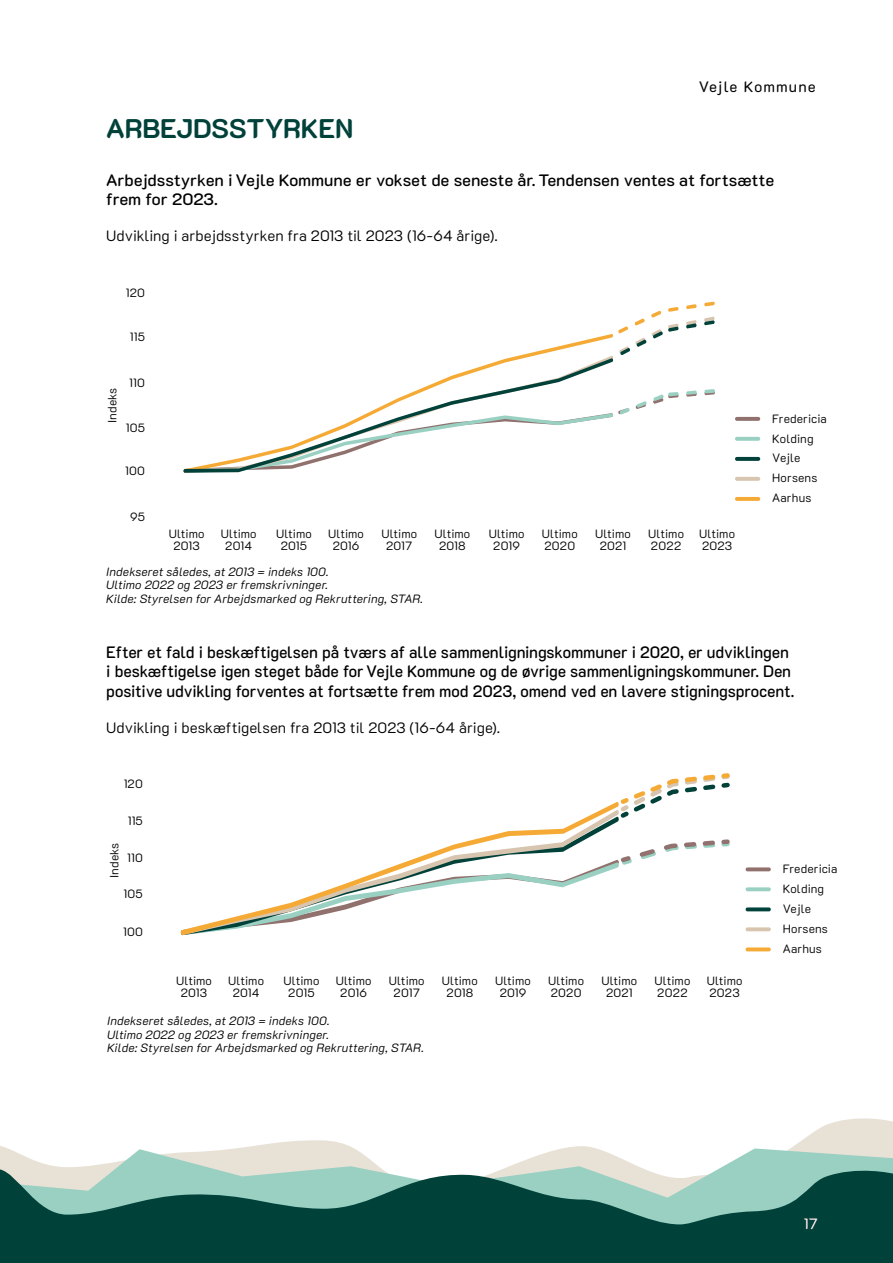
<style>
.page{position:relative;width:893px;height:1263px;background:#fff}
.page>*{position:absolute;margin:0;border:0;box-sizing:border-box;transform-origin:0 0}
.t1{font:700 27px "K2 D";letter-spacing:-.01em;color:#004139}
.t2{font:500 16.5px/19.5px "K2 D";letter-spacing:-.01em;color:#000;scale:.96 1}
.t3{font:500 16.5px/19.5px "K2 D";letter-spacing:-.01em;color:#000}
.t4{font:300 15px "K2 D";color:#000}
.t5{font:15px "K2 D";letter-spacing:.08em;color:#000}
.t6{font:15px "K2 D";color:#fff}
.t7{font:300 12px/12px "K2 D";letter-spacing:.01em;color:#000;text-align:center}
.t8{font:italic 300 12px/13.5px "K2 D";letter-spacing:.005em;color:#000}
</style>
<div class="page">
<svg style="left:0;top:1118px;width:893px;height:30px"></svg>
<svg style="left:0;top:1148px;width:893px;height:17px"></svg>
<svg style="left:0;top:1165px;width:893px;height:98px;background:#3a7369"></svg>
<svg style="left:746px;top:867px;width:25px;height:4px"></svg>
<svg style="left:746px;top:887px;width:25px;height:4px"></svg>
<svg style="left:746px;top:907px;width:25px;height:4px"></svg>
<svg style="left:746px;top:927px;width:25px;height:4px"></svg>
<svg style="left:746px;top:947px;width:25px;height:4px"></svg>
<svg style="left:735px;top:417px;width:25px;height:4px"></svg>
<svg style="left:735px;top:437px;width:25px;height:4px"></svg>
<svg style="left:735px;top:457px;width:25px;height:4px"></svg>
<svg style="left:735px;top:477px;width:25px;height:4px"></svg>
<svg style="left:735px;top:497px;width:25px;height:4px"></svg>
<svg style="left:509px;top:334px;width:104px;height:24px"></svg>
<svg style="left:420px;top:358px;width:193px;height:31px"></svg>
<svg style="left:618px;top:301px;width:97px;height:54px"></svg>
<svg style="left:184px;top:389px;width:531px;height:84px"></svg>
<svg style="left:485px;top:802px;width:134px;height:35px"></svg>
<svg style="left:181px;top:837px;width:549px;height:98px"></svg>
<svg style="left:617px;top:773px;width:113px;height:48px"></svg>
<p class="t5" style="left:699px;top:78px;width:119px">Vejle Kommune</p>
<h1 class="t1" style="left:106px;top:113px;width:248px">ARBEJDSSTYRKEN</h1>
<h2 class="t3" style="left:106px;top:170px;width:669px">Arbejdsstyrken i Vejle Kommune er vokset de seneste år. Tendensen ventes at fortsætte frem for 2023.</h2>
<p class="t4" style="left:106px;top:227px;width:393px">Udvikling i arbejdsstyrken fra 2013 til 2023 (16-64 årige).</p>
<p class="t7" style="left:126px;top:286px;width:21px">120</p>
<p class="t7" style="left:130px;top:331px;width:17px">115</p>
<p class="t7" style="left:106px;top:423px;width:37px;rotate:-90deg">Indeks</p>
<p class="t7" style="left:129px;top:377px;width:17px">110</p>
<p class="t7" style="left:126px;top:421px;width:21px">105</p>
<p class="t7" style="left:125px;top:465px;width:21px">100</p>
<p class="t7" style="left:130px;top:511px;width:16px">95</p>
<p class="t7" style="left:169px;top:528px;width:37px">Ultimo<br>2013</p>
<p class="t7" style="left:221px;top:528px;width:37px">Ultimo<br>2014</p>
<p class="t7" style="left:276px;top:528px;width:37px">Ultimo<br>2015</p>
<p class="t7" style="left:328px;top:528px;width:37px">Ultimo<br>2016</p>
<p class="t7" style="left:381px;top:528px;width:37px">Ultimo<br>2017</p>
<p class="t7" style="left:435px;top:528px;width:37px">Ultimo<br>2018</p>
<p class="t8" style="left:106px;top:565px;width:318px">Indekseret således, at 2013 = indeks 100.<br>Ultimo 2022 og 2023 er fremskrivninger.<br>Kilde: Styrelsen for Arbejdsmarked og Rekruttering, STAR.</p>
<p class="t7" style="left:489px;top:528px;width:37px">Ultimo<br>2019</p>
<p class="t7" style="left:542px;top:528px;width:37px;text-align:left">Ultimo<br>2020</p>
<p class="t7" style="left:595px;top:528px;width:37px">Ultimo<br>2021</p>
<p class="t7" style="left:648px;top:528px;width:37px;text-align:left">Ultimo<br>2022</p>
<p class="t7" style="left:699px;top:528px;width:37px;text-align:left">Ultimo<br>2023</p>
<p class="t7" style="left:772px;top:409px;width:56px;line-height:20px;text-align:left">Fredericia<br>Kolding<br>Vejle<br>Horsens<br>Aarhus</p>
<p class="t2" style="left:106px;top:642px;width:718px">Efter et fald i beskæftigelsen på tværs af alle sammenligningskommuner i 2020, er udviklingen i beskæftigelse igen steget både for Vejle Kommune og de øvrige sammenligningskommuner. Den positive udvikling forventes at fortsætte frem mod 2023, omend ved en lavere stigningsprocent.</p>
<p class="t4" style="left:106px;top:719px;width:395px">Udvikling i beskæftigelsen fra 2013 til 2023 (16-64 årige).</p>
<p class="t7" style="left:124px;top:778px;width:21px">120</p>
<p class="t7" style="left:108px;top:878px;width:37px;rotate:-90deg">Indeks</p>
<p class="t7" style="left:128px;top:815px;width:17px">115</p>
<p class="t7" style="left:127px;top:852px;width:17px">110</p>
<p class="t7" style="left:124px;top:888px;width:21px">105</p>
<p class="t7" style="left:123px;top:926px;width:21px">100</p>
<p class="t7" style="left:176px;top:975px;width:37px">Ultimo<br>2013</p>
<p class="t7" style="left:228px;top:975px;width:37px">Ultimo<br>2014</p>
<p class="t7" style="left:284px;top:975px;width:37px">Ultimo<br>2015</p>
<p class="t7" style="left:336px;top:975px;width:37px">Ultimo<br>2016</p>
<p class="t7" style="left:389px;top:975px;width:37px">Ultimo<br>2017</p>
<p class="t8" style="left:107px;top:1014px;width:318px">Indekseret således, at 2013 = indeks 100.<br>Ultimo 2022 og 2023 er fremskrivninger.<br>Kilde: Styrelsen for Arbejdsmarked og Rekruttering, STAR.</p>
<p class="t7" style="left:442px;top:975px;width:37px">Ultimo<br>2018</p>
<p class="t7" style="left:495px;top:975px;width:37px">Ultimo<br>2019</p>
<p class="t7" style="left:548px;top:975px;width:37px;text-align:left">Ultimo<br>2020</p>
<p class="t7" style="left:601px;top:975px;width:37px">Ultimo<br>2021</p>
<p class="t7" style="left:655px;top:975px;width:37px;text-align:left">Ultimo<br>2022</p>
<p class="t7" style="left:707px;top:975px;width:37px;text-align:left">Ultimo<br>2023</p>
<p class="t7" style="left:783px;top:859px;width:56px;line-height:20px;text-align:left">Fredericia<br>Kolding<br>Vejle<br>Horsens<br>Aarhus</p>
<p class="t6" style="left:804px;top:1215px;width:15px">17</p>
</div>
